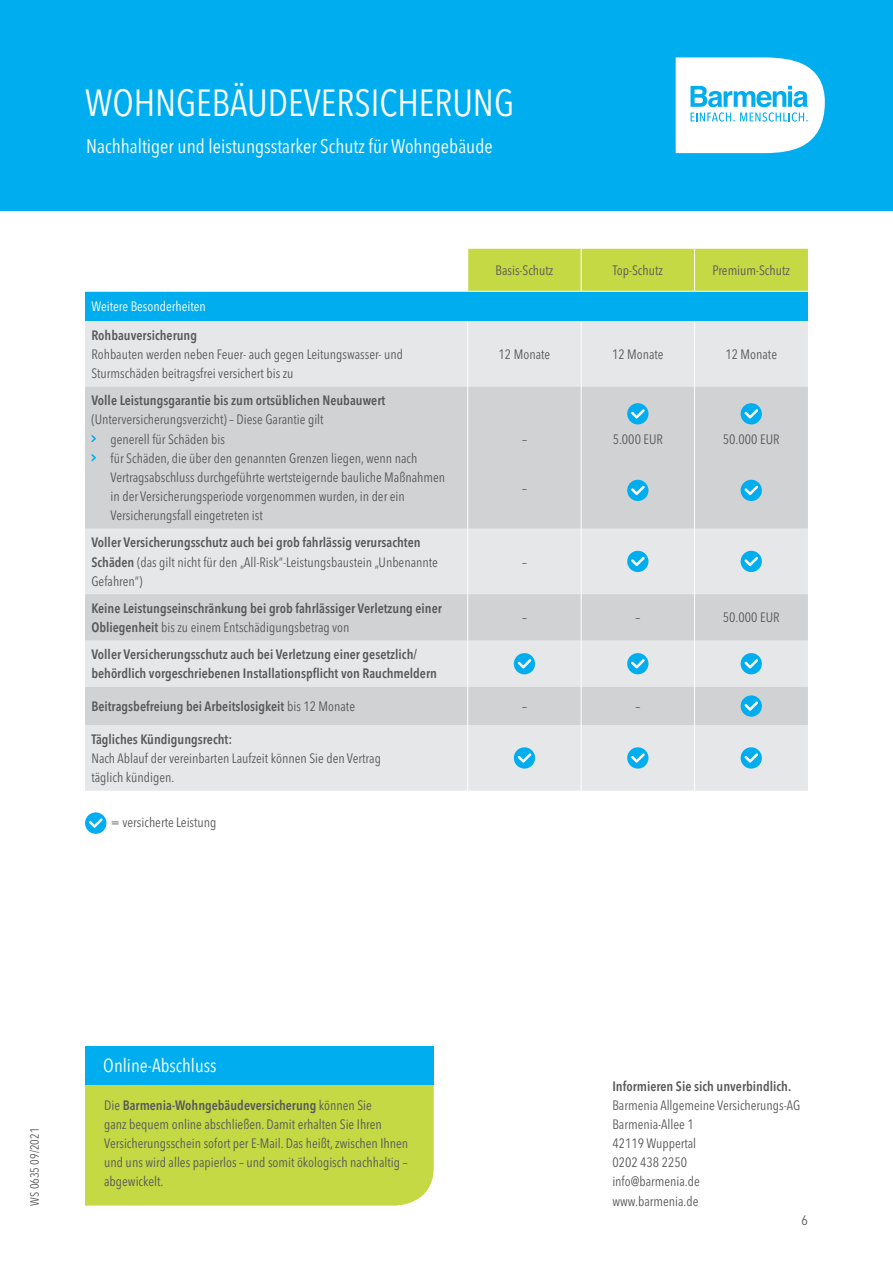
<style>
.page{position:relative;width:893px;height:1263px;background:#fff}
.page>*{position:absolute;margin:0;border:0;box-sizing:border-box;transform-origin:0 0}
.t1{font:condensed 37.5px "Avenir Next LT Pro";color:#fff}
.t2{font:condensed 19.5px "Avenir Next LT Pro";color:#fff}
.t3{font:condensed 18.75px "Avenir Next LT Pro";color:#fff}
.t4{font:condensed 13.5px/19.2px "Avenir Next LT Pro";color:#57585a}
.t5{font:600 condensed 13.5px/19.2px "Avenir Next LT Pro";color:#57585a}
.t6{font:condensed 13.5px "Avenir Next LT Pro";color:#fff}
.t7{font:condensed 12px "Avenir Next LT Pro";color:#57585a}
.s1{font-weight:600}
.s2{font-weight:400}
</style>
<div class="page">
<div style="left:0;top:0;width:893px;height:210px;background:#00aeef"></div>
<svg style="left:676px;top:57px;width:149px;height:96px;background:#d1f0fc"></svg>
<div style="left:468px;top:249px;width:340px;height:42px;background:#c4d944"></div>
<div style="left:85px;top:291px;width:723px;height:30px;background:#00aeef"></div>
<div style="left:85px;top:321px;width:723px;height:470px;background:#e6e7e9"></div>
<svg style="left:85px;top:387px;width:723px;height:338px;background:#d7d8da"></svg>
<hr style="left:85px;top:291px;width:383px;height:1px;background:#fff">
<hr style="left:468px;top:291px;width:113px;height:1px;background:#fff">
<hr style="left:581px;top:291px;width:113px;height:1px;background:#fff">
<hr style="left:694px;top:291px;width:114px;height:1px;background:#fff">
<hr style="left:467px;top:640px;width:1px;height:47px;background:#fff">
<hr style="left:467px;top:687px;width:1px;height:38px;background:#fff">
<hr style="left:467px;top:725px;width:1px;height:66px;background:#fff">
<hr style="left:467px;top:321px;width:1px;height:66px;background:#fff">
<hr style="left:581px;top:321px;width:1px;height:66px;background:#fff">
<hr style="left:694px;top:321px;width:1px;height:66px;background:#fff">
<hr style="left:467px;top:387px;width:1px;height:142px;background:#fff">
<hr style="left:581px;top:387px;width:1px;height:142px;background:#fff">
<hr style="left:694px;top:387px;width:1px;height:142px;background:#fff">
<hr style="left:467px;top:529px;width:1px;height:65px;background:#fff">
<hr style="left:581px;top:529px;width:1px;height:65px;background:#fff">
<hr style="left:694px;top:529px;width:1px;height:65px;background:#fff">
<hr style="left:467px;top:594px;width:1px;height:46px;background:#fff">
<hr style="left:581px;top:594px;width:1px;height:46px;background:#fff">
<hr style="left:694px;top:594px;width:1px;height:46px;background:#fff">
<hr style="left:581px;top:640px;width:1px;height:47px;background:#fff">
<hr style="left:694px;top:640px;width:1px;height:47px;background:#fff">
<hr style="left:581px;top:687px;width:1px;height:38px;background:#fff">
<hr style="left:694px;top:687px;width:1px;height:38px;background:#fff">
<hr style="left:581px;top:725px;width:1px;height:66px;background:#fff">
<hr style="left:694px;top:725px;width:1px;height:66px;background:#fff">
<hr style="left:581px;top:249px;width:1px;height:42px;background:#fff">
<hr style="left:694px;top:249px;width:1px;height:42px;background:#fff">
<svg style="left:91px;top:435px;width:5px;height:7px"></svg>
<svg style="left:91px;top:454px;width:5px;height:7px"></svg>
<div style="left:627px;top:403px;width:21px;height:21px;background:#00aeef;border-radius:50%"></div>
<svg style="left:631px;top:409px;width:14px;height:9px"></svg>
<div style="left:627px;top:480px;width:21px;height:21px;background:#00aeef;border-radius:50%"></div>
<svg style="left:631px;top:486px;width:14px;height:9px"></svg>
<div style="left:741px;top:403px;width:21px;height:21px;background:#00aeef;border-radius:50%"></div>
<svg style="left:744px;top:409px;width:14px;height:9px"></svg>
<div style="left:741px;top:480px;width:21px;height:21px;background:#00aeef;border-radius:50%"></div>
<svg style="left:744px;top:486px;width:14px;height:9px"></svg>
<div style="left:627px;top:551px;width:21px;height:21px;background:#00aeef;border-radius:50%"></div>
<svg style="left:631px;top:557px;width:14px;height:9px"></svg>
<div style="left:741px;top:551px;width:21px;height:21px;background:#00aeef;border-radius:50%"></div>
<svg style="left:744px;top:557px;width:14px;height:9px"></svg>
<div style="left:514px;top:653px;width:21px;height:21px;background:#00aeef;border-radius:50%"></div>
<svg style="left:518px;top:659px;width:13px;height:9px"></svg>
<div style="left:627px;top:653px;width:21px;height:21px;background:#00aeef;border-radius:50%"></div>
<svg style="left:631px;top:659px;width:14px;height:9px"></svg>
<div style="left:741px;top:653px;width:21px;height:21px;background:#00aeef;border-radius:50%"></div>
<svg style="left:744px;top:659px;width:14px;height:9px"></svg>
<div style="left:741px;top:695px;width:21px;height:22px;background:#00aeef;border-radius:50%"></div>
<svg style="left:744px;top:701px;width:14px;height:10px"></svg>
<div style="left:514px;top:747px;width:21px;height:21px;background:#00aeef;border-radius:50%"></div>
<svg style="left:518px;top:753px;width:13px;height:10px"></svg>
<div style="left:627px;top:747px;width:21px;height:21px;background:#00aeef;border-radius:50%"></div>
<svg style="left:631px;top:753px;width:14px;height:10px"></svg>
<div style="left:741px;top:747px;width:21px;height:21px;background:#00aeef;border-radius:50%"></div>
<svg style="left:744px;top:753px;width:14px;height:10px"></svg>
<div style="left:85px;top:1084px;width:349px;height:121px;background:#c4d944"></div>
<div style="left:85px;top:1046px;width:349px;height:38px;background:#00aeef"></div>
<div style="left:85px;top:812px;width:21px;height:22px;background:#00aeef;border-radius:50%"></div>
<svg style="left:89px;top:818px;width:14px;height:10px"></svg>
<h1 class="t1" style="left:85px;top:81px;width:430px">WOHNGEBÄUDEVERSICHERUNG</h1>
<h2 class="t2" style="left:86px;top:134px;width:408px">Nachhaltiger und leistungsstarker Schutz für Wohngebäude</h2>
<p class="t4" style="left:495px;top:261px;width:59px">Basis-Schutz</p>
<p class="t4" style="left:613px;top:261px;width:52px">Top-Schutz</p>
<p class="t4" style="left:712px;top:261px;width:79px">Premium-Schutz</p>
<p class="t6" style="left:91px;top:299px;width:116px">Weitere Besonderheiten</p>
<p class="t5" style="left:91px;top:325px;width:107px">Rohbauversicherung</p>
<p class="t4" style="left:91px;top:345px;width:313px">Rohbauten werden neben Feuer- auch gegen Leitungswasser- und<br>Sturmschäden beitragsfrei versichert bis zu</p>
<p class="t4" style="left:499px;top:345px;width:53px">12 Monate</p>
<p class="t4" style="left:612px;top:345px;width:53px">12 Monate</p>
<p class="t4" style="left:725px;top:345px;width:53px">12 Monate</p>
<p class="t5" style="left:91px;top:391px;width:295px">Volle Leistungsgarantie bis zum ortsüblichen Neubauwert</p>
<p class="t4" style="left:111px;top:410px;width:336px;text-indent:-19px">(Unterversicherungsverzicht) – Diese Garantie gilt<br>generell für Schäden bis<br>für Schäden, die über den genannten Grenzen liegen, wenn nach Vertragsabschluss durchgeführte wertsteigernde bauliche Maßnahmen in der Versicherungsperiode vorgenommen wurden, in der ein Versicherungsfall eingetreten ist</p>
<p class="t4" style="left:613px;top:429px;width:52px">5.000 EUR</p>
<p class="t4" style="left:723px;top:429px;width:58px">50.000 EUR</p>
<p class="t4" style="left:522px;top:429px;width:6px">–</p>
<p class="t4" style="left:522px;top:479px;width:6px">–</p>
<p class="t4" style="left:91px;top:533px;width:348px"><span class="s1">Voller Versicherungsschutz auch bei grob fahrlässig verursachten<br>Schäden</span> (das gilt nicht für den „All-Risk“-Leistungsbaustein „Unbenannte<br>Gefahren“)</p>
<p class="t5" style="left:91px;top:598px;width:352px">Keine Leistungseinschränkung bei grob fahrlässiger Verletzung einer<br>Obliegenheit <span class="s2">bis zu einem Entschädigungsbetrag von</span></p>
<p class="t4" style="left:522px;top:552px;width:6px">–</p>
<p class="t4" style="left:522px;top:608px;width:6px">–</p>
<p class="t4" style="left:635px;top:608px;width:6px">–</p>
<p class="t4" style="left:723px;top:608px;width:58px">50.000 EUR</p>
<p class="t5" style="left:91px;top:645px;width:347px">Voller Versicherungsschutz auch bei Verletzung einer gesetzlich/ behördlich vorgeschriebenen Installationspflicht von Rauchmeldern</p>
<p class="t5" style="left:91px;top:697px;width:265px">Beitragsbefreiung bei Arbeitslosigkeit <span class="s2">bis 12 Monate</span></p>
<p class="t4" style="left:522px;top:697px;width:6px">–</p>
<p class="t4" style="left:635px;top:697px;width:6px">–</p>
<p class="t5" style="left:91px;top:729px;width:142px">Tägliches Kündigungsrecht:</p>
<p class="t4" style="left:91px;top:749px;width:291px">Nach Ablauf der vereinbarten Laufzeit können Sie den Vertrag täglich kündigen.</p>
<p class="t4" style="left:111px;top:813px;width:107px">= versicherte Leistung</p>
<p class="t7" style="left:27px;top:1205px;width:79px;rotate:-90deg">WS 0635 09/2021</p>
<h3 class="t3" style="left:103px;top:1054px;width:115px">Online-Abschluss</h3>
<p class="t4" style="left:104px;top:1095px;width:306px">Die <span class="s1">Barmenia-Wohngebäudeversicherung</span> können Sie<br>ganz bequem online abschließen. Damit erhalten Sie Ihren Versicherungsschein sofort per E-Mail. Das heißt, zwischen Ihnen und uns wird alles papierlos – und somit ökologisch nachhaltig – abgewickelt.</p>
<p class="t5" style="left:612px;top:1076px;width:180px">Informieren Sie sich unverbindlich.</p>
<p class="t4" style="left:612px;top:1095px;width:189px">Barmenia Allgemeine Versicherungs-AG<br>Barmenia-Allee 1<br>42119 Wuppertal<br>0202 438 2250<br>info@barmenia.de<br>www.barmenia.de</p>
<p class="t4" style="left:802px;top:1210px;width:8px">6</p>
</div>
